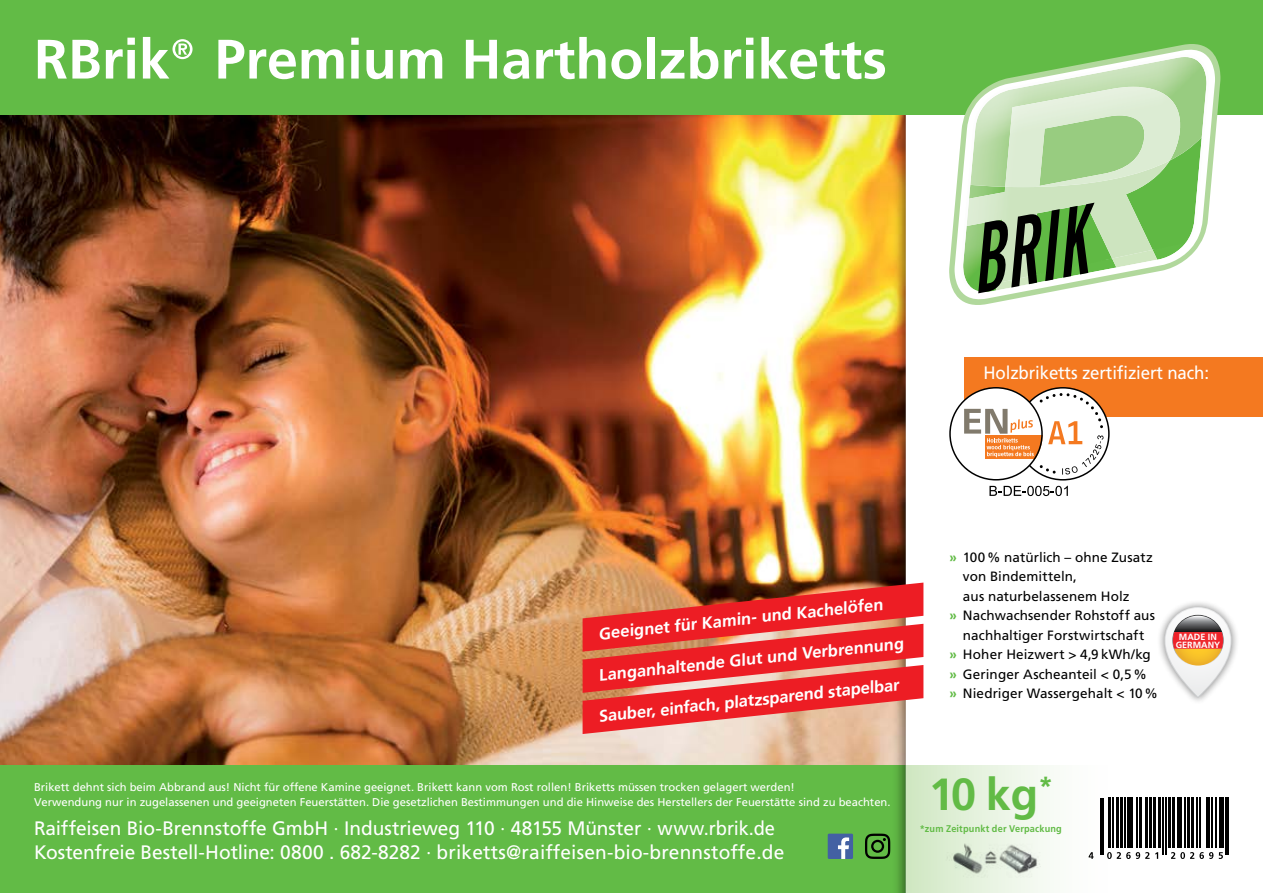
<style>
.page{position:relative;width:1263px;height:893px;background:#fff}
.page>*{position:absolute;margin:0;border:0;box-sizing:border-box;transform-origin:0 0}
.t1{font:700 55.5px "Frutiger CE";color:#fff}
.t2{font:700 45px "Frutiger LT";color:#62bb46}
.t3{font:19.5px/24px "Frutiger LT";color:#fff}
.t4{font:18px "Frutiger LT";letter-spacing:-.01em;color:#fff;scale:.94 1}
.t5{font:700 16.65px "Frutiger LT";color:#fff}
.t6{font:13.5px "Frutiger LT";letter-spacing:.01em;color:#000}
.t7{font:11.25px/15px "Frutiger LT";color:#fff}
.t8{font:700 9.75px "Frutiger LT";letter-spacing:.02em;color:#62bb46;scale:.94 1}
.t9{font:700 9px/8.2px "Frutiger LT";color:#fff;text-align:center}
.s1{font-family:"Frutiger CE";font-weight:700;color:#62bb46}
</style>
<div class="page">
<img style="left:0;top:115px;width:891px;height:650px">
<div style="left:0;top:765px;width:906px;height:128px;background:#62bb46"></div>
<div style="left:891px;top:0;width:372px;height:893px;background:#000;opacity:.75"></div>
<svg style="left:906px;top:115px;width:357px;height:650px"></svg>
<svg style="left:906px;top:765px;width:357px;height:128px"></svg>
<div style="left:0;top:0;width:1263px;height:115px;background:#62bb46"></div>
<svg style="left:949px;top:44px;width:271px;height:261px"></svg>
<img style="left:961px;top:55px;width:248px;height:234px">
<img style="left:963px;top:85px;width:243px;height:203px">
<img style="left:966px;top:161px;width:39px;height:17px">
<img style="left:1005px;top:87px;width:177px;height:91px">
<svg style="left:964px;top:178px;width:225px;height:116px;background:#94b786"></svg>
<div style="left:939px;top:837px;width:110px;height:42px;background:#f6faf3"></div>
<img style="left:939px;top:837px;width:102px;height:42px">
<svg style="left:583px;top:583px;width:340px;height:151px;background:#e24b45"></svg>
<hr style="left:1100px;top:798px;width:1px;height:57px;background:#000">
<hr style="left:1103px;top:798px;width:1px;height:57px;background:#000">
<svg style="left:1089px;top:852px;width:5px;height:7px"></svg>
<hr style="left:1108px;top:798px;width:1px;height:50px;background:#000">
<hr style="left:1109px;top:798px;width:2px;height:50px;background:#000">
<hr style="left:1112px;top:798px;width:1px;height:50px;background:#000">
<hr style="left:1116px;top:798px;width:2px;height:50px;background:#000">
<hr style="left:1118px;top:798px;width:1px;height:50px;background:#000">
<hr style="left:1120px;top:798px;width:2px;height:50px;background:#000">
<hr style="left:1122px;top:798px;width:1px;height:50px;background:#000">
<hr style="left:1124px;top:798px;width:2px;height:50px;background:#000">
<hr style="left:1127px;top:798px;width:1px;height:50px;background:#000">
<hr style="left:1128px;top:798px;width:2px;height:50px;background:#000">
<hr style="left:1130px;top:798px;width:1px;height:50px;background:#000">
<hr style="left:1131px;top:798px;width:1px;height:50px;background:#000">
<hr style="left:1137px;top:798px;width:1px;height:50px;background:#000">
<hr style="left:1139px;top:798px;width:2px;height:50px;background:#000">
<hr style="left:1141px;top:798px;width:1px;height:50px;background:#000">
<hr style="left:1145px;top:798px;width:1px;height:50px;background:#000">
<hr style="left:1146px;top:798px;width:1px;height:50px;background:#000">
<hr style="left:1149px;top:798px;width:1px;height:50px;background:#000">
<hr style="left:1150px;top:798px;width:1px;height:50px;background:#000">
<hr style="left:1153px;top:798px;width:1px;height:50px;background:#000">
<hr style="left:1154px;top:798px;width:2px;height:50px;background:#000">
<hr style="left:1158px;top:798px;width:2px;height:50px;background:#000">
<hr style="left:1160px;top:798px;width:1px;height:50px;background:#000">
<svg style="left:1107px;top:852px;width:52px;height:7px"></svg>
<hr style="left:1162px;top:798px;width:2px;height:57px;background:#000">
<hr style="left:1165px;top:798px;width:1px;height:57px;background:#000">
<hr style="left:1168px;top:798px;width:1px;height:50px;background:#000">
<hr style="left:1169px;top:798px;width:1px;height:50px;background:#000">
<hr style="left:1172px;top:798px;width:1px;height:50px;background:#000">
<hr style="left:1173px;top:798px;width:2px;height:50px;background:#000">
<hr style="left:1177px;top:798px;width:2px;height:50px;background:#000">
<hr style="left:1179px;top:798px;width:1px;height:50px;background:#000">
<hr style="left:1180px;top:798px;width:1px;height:50px;background:#000">
<hr style="left:1184px;top:798px;width:1px;height:50px;background:#000">
<hr style="left:1187px;top:798px;width:1px;height:50px;background:#000">
<hr style="left:1188px;top:798px;width:1px;height:50px;background:#000">
<hr style="left:1191px;top:798px;width:1px;height:50px;background:#000">
<hr style="left:1192px;top:798px;width:2px;height:50px;background:#000">
<hr style="left:1196px;top:798px;width:2px;height:50px;background:#000">
<hr style="left:1199px;top:798px;width:1px;height:50px;background:#000">
<hr style="left:1206px;top:798px;width:1px;height:50px;background:#000">
<hr style="left:1207px;top:798px;width:1px;height:50px;background:#000">
<hr style="left:1208px;top:798px;width:2px;height:50px;background:#000">
<hr style="left:1211px;top:798px;width:2px;height:50px;background:#000">
<hr style="left:1215px;top:798px;width:2px;height:50px;background:#000">
<hr style="left:1219px;top:798px;width:2px;height:50px;background:#000">
<hr style="left:1221px;top:798px;width:1px;height:50px;background:#000">
<hr style="left:1222px;top:798px;width:1px;height:50px;background:#000">
<svg style="left:1171px;top:852px;width:52px;height:7px"></svg>
<hr style="left:1225px;top:798px;width:1px;height:57px;background:#000">
<hr style="left:1227px;top:798px;width:2px;height:57px;background:#000">
<div style="left:1157px;top:599px;width:82px;height:106px;background:#000;opacity:.5"></div>
<svg style="left:1164px;top:607px;width:67px;height:91px"></svg>
<svg style="left:1165px;top:608px;width:65px;height:89px"></svg>
<svg style="left:1173px;top:615px;width:50px;height:51px"></svg>
<div style="left:828px;top:834px;width:25px;height:25px;background:#4361a3"></div>
<svg style="left:838px;top:837px;width:11px;height:22px"></svg>
<svg style="left:865px;top:834px;width:25px;height:25px"></svg>
<div style="left:964px;top:357px;width:299px;height:60px;background:#f47920"></div>
<svg style="left:949px;top:387px;width:161px;height:109px"></svg>
<h1 class="t1" style="left:34px;top:26px;width:854px">RBrik® Premium Hartholzbriketts</h1>
<h3 class="t4" style="left:983px;top:362px;width:241px">Holzbriketts zertifiziert nach:</h3>
<h3 class="t5" style="left:597px;top:624px;width:287px;rotate:-6deg">Geeignet für Kamin- und Kachelöfen</h3>
<h3 class="t5" style="left:597px;top:665px;width:308px;rotate:-6deg">Langanhaltende Glut und Verbrennung</h3>
<h3 class="t5" style="left:597px;top:706px;width:304px;rotate:-6deg">Sauber, einfach, platzsparend stapelbar</h3>
<p class="t6" style="left:949px;top:549px;width:205px"><span class="s1">»</span> 100% natürlich – ohne Zusatz</p>
<p class="t6" style="left:963px;top:569px;width:116px">von Bindemitteln,</p>
<p class="t6" style="left:963px;top:588px;width:168px">aus naturbelassenem Holz</p>
<p class="t6" style="left:949px;top:608px;width:207px"><span class="s1">»</span> Nachwachsender Rohstoff aus</p>
<p class="t6" style="left:963px;top:627px;width:183px">nachhaltiger Forstwirtschaft</p>
<p class="t6" style="left:949px;top:647px;width:203px"><span class="s1">»</span> Hoher Heizwert &gt; 4,9 kWh/kg</p>
<p class="t6" style="left:949px;top:666px;width:199px"><span class="s1">»</span> Geringer Ascheanteil &lt; 0,5%</p>
<p class="t6" style="left:949px;top:686px;width:210px"><span class="s1">»</span> Niedriger Wassergehalt &lt; 10%</p>
<p class="t9" style="left:1176px;top:632px;width:46px">MADE IN<br>GERMANY</p>
<p class="t7" style="left:34px;top:779px;width:858px">Brikett dehnt sich beim Abbrand aus! Nicht für offene Kamine geeignet. Brikett kann vom Rost rollen! Briketts müssen trocken gelagert werden!<br>Verwendung nur in zugelassenen und geeigneten Feuerstätten. Die gesetzlichen Bestimmungen und die Hinweise des Herstellers der Feuerstätte sind zu beachten.</p>
<h3 class="t3" style="left:34px;top:816px;width:752px">Raiffeisen Bio-Brennstoffe GmbH · Industrieweg 110 · 48155 Münster · www.rbrik.de<br>Kostenfreie Bestell-Hotline: 0800 . 682-8282 · briketts@raiffeisen-bio-brennstoffe.de</h3>
<h2 class="t2" style="left:929px;top:768px;width:126px">10 kg<sup>*</sup></h2>
<p class="t8" style="left:920px;top:823px;width:153px">*zum Zeitpunkt der Verpackung</p>
</div>
